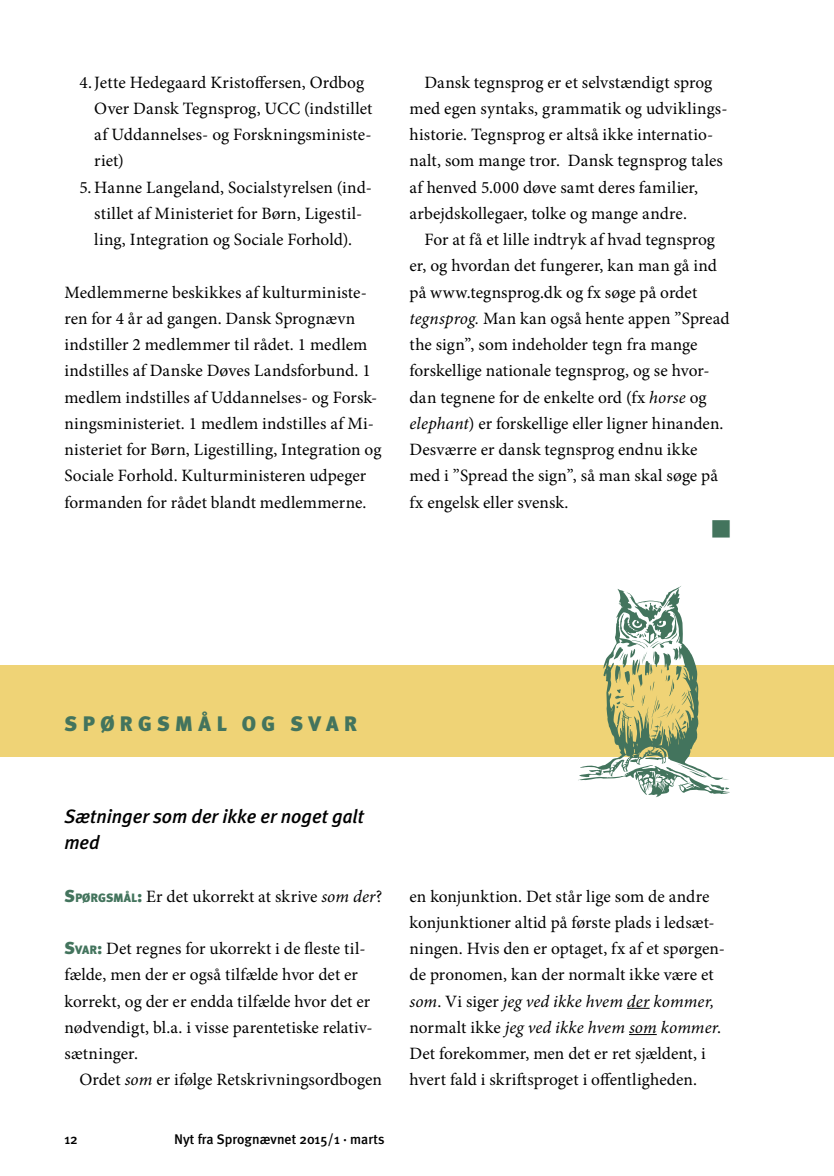
<style>
.page{position:relative;width:834px;height:1176px;background:#fff}
.page>*{position:absolute;margin:0;border:0;box-sizing:border-box;transform-origin:0 0}
.t1{font:900 21px "Meta Plus";letter-spacing:.25em;color:#43745d}
.t2{font:italic 500 19.25px/26.2px "Meta Plus";letter-spacing:-.005em;color:#000}
.t3{font:17.32px/26.2px "Minion Pro";letter-spacing:.005em;color:#000}
.t4{font:500 14px "Meta Plus";color:#000}
.s1{font-style:italic}
.s2{font-family:"Meta Plus";font-weight:900;color:#43745d}
.s3{font-family:"Meta Plus";font-weight:900;font-size:12.08px;color:#43745d}
</style>
<div class="page">
<div style="left:0;top:665px;width:833px;height:92px;background:#efd376"></div>
<svg style="left:578px;top:586px;width:151px;height:211px"></svg>
<svg style="left:627px;top:1008px;width:22px;height:1px"></svg>
<svg style="left:629px;top:1034px;width:27px;height:1px"></svg>
<p class="t3" style="left:94px;top:69px;width:280px;text-indent:-15px">4.Jette Hedegaard Kristoffersen, Ordbog<br>Over Dansk Tegnsprog, UCC (indstillet af Uddannelses- og Forskningsministe&shy;riet)</p>
<p class="t3" style="left:79px;top:174px;width:294px;text-align:center">5. Hanne Langeland, Socialstyrelsen (ind&shy;stillet af Ministeriet for Børn, Ligestil&shy;ling, Integration og Sociale Forhold).</p>
<p class="t3" style="left:64px;top:279px;width:318px">Medlemmerne beskikkes af kulturministe&shy;ren for 4 år ad gangen. Dansk Sprognævn indstiller 2 medlemmer til rådet. 1 medlem indstilles af Danske Døves Landsforbund. 1 medlem indstilles af Uddannelses- og Forsk&shy;ningsministeriet. 1 medlem indstilles af Mi&shy;nisteriet for Børn, Ligestilling, Integration og Sociale Forhold. Kulturministeren udpeger formanden for rådet blandt medlemmerne.</p>
<p class="t3" style="left:409px;top:69px;width:319px;text-indent:15px">Dansk tegnsprog er et selvstændigt sprog med egen syntaks, grammatik og udviklings&shy;historie. Tegnsprog er altså ikke internatio&shy;nalt, som mange tror. Dansk tegnsprog tales af henved 5.000 døve samt deres familier, arbejdskollegaer, tolke og mange andre.</p>
<p class="t3" style="left:409px;top:226px;width:321px;text-indent:15px">For at få et lille indtryk af hvad tegnsprog er, og hvordan det fungerer, kan man gå ind på www.tegnsprog.dk og fx søge på ordet <span class="s1">tegnsprog.</span> Man kan også hente appen ”Spread the sign”, som indeholder tegn fra mange forskellige nationale tegnsprog, og se hvor&shy;dan tegnene for de enkelte ord (fx <span class="s1">horse</span> og <span class="s1">elephant</span>) er forskellige eller ligner hinanden.<br>Desværre er dansk tegnsprog endnu ikke med i ”Spread the sign”, så man skal søge på fx engelsk eller svensk.</p>
<p class="t1" style="left:64px;top:711px;width:294px">SPØRGSMÅL OG SVAR</p>
<p class="t2" style="left:64px;top:803px;width:301px">Sætninger som der ikke er noget galt med</p>
<p class="t3" style="left:64px;top:883px;width:319px"><span class="s2">S</span><span class="s3">PØRGSMÅL</span><span class="s2">:</span> Er det ukorrekt at skrive <span class="s1">som der</span>?</p>
<p class="t3" style="left:64px;top:935px;width:309px"><span class="s2">S</span><span class="s3">VAR</span><span class="s2">:</span> Det regnes for ukorrekt i de fleste til&shy;fælde, men der er også tilfælde hvor det er korrekt, og der er endda tilfælde hvor det er nødvendigt, bl.a. i visse parentetiske relativ&shy;sætninger.</p>
<p class="t3" style="left:79px;top:1066px;width:304px">Ordet <span class="s1">som</span> er ifølge Retskrivningsordbogen</p>
<p class="t4" style="left:64px;top:1131px;width:15px">12</p>
<p class="t4" style="left:174px;top:1131px;width:212px">Nyt fra Sprognævnet 2015/1 · marts</p>
<p class="t3" style="left:409px;top:883px;width:317px">en konjunktion. Det står lige som de andre konjunktioner altid på første plads i ledsæt&shy;ningen. Hvis den er optaget, fx af et spørgen&shy;de pronomen, kan der normalt ikke være et <span class="s1">som</span>. Vi siger <span class="s1">jeg ved ikke hvem der kommer, </span>normalt ikke <span class="s1">jeg ved ikke hvem som kommer</span>.<br>Det forekommer, men det er ret sjældent, i hvert fald i skriftsproget i offentligheden.</p>
</div>
